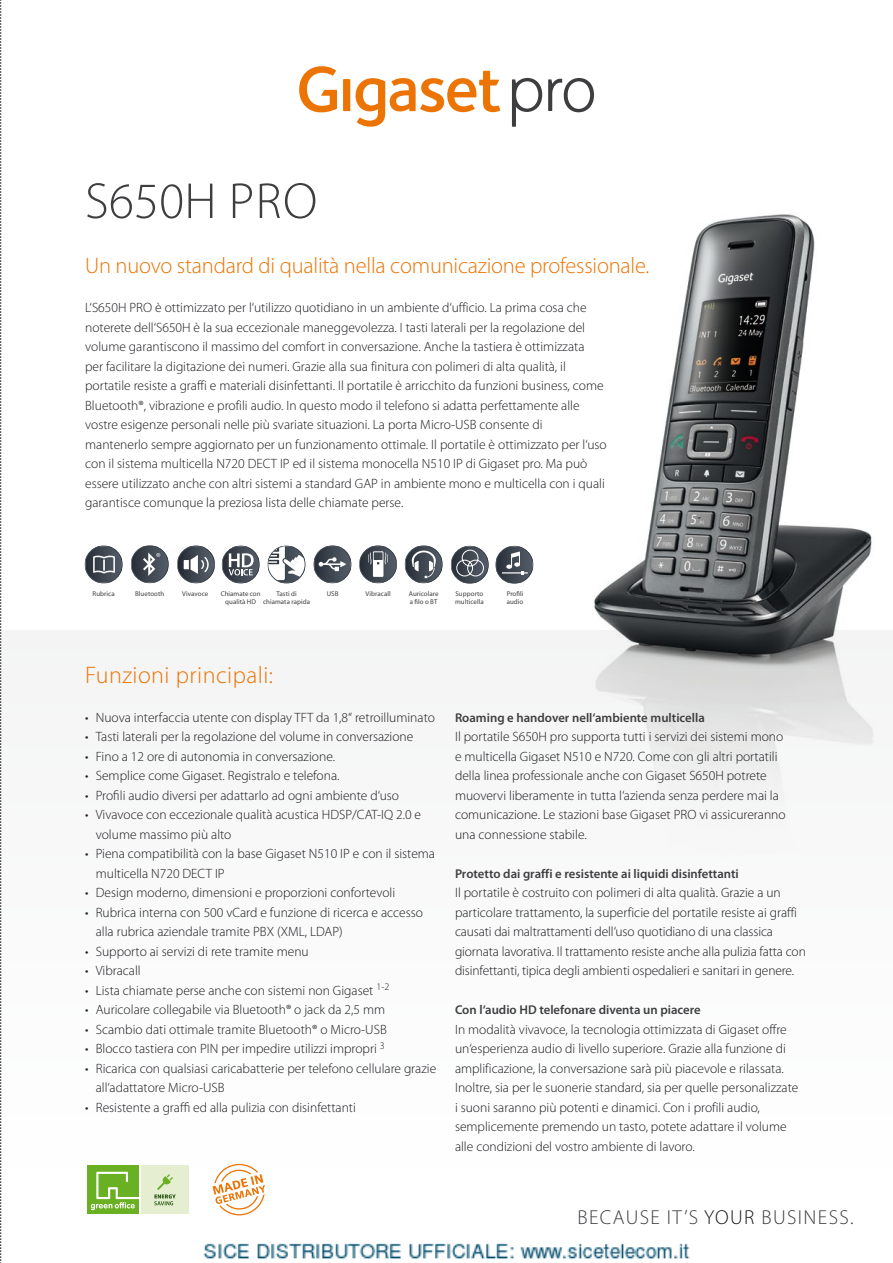
<style>
.page{position:relative;width:893px;height:1263px;background:#fff}
.page>*{position:absolute;margin:0;border:0;box-sizing:border-box;transform-origin:0 0}
.t1{font:300 51px "Myriad Pro";letter-spacing:.005em;color:#3e3d40}
.t2{font:300 24px "Myriad Pro";letter-spacing:.02em;color:#ec7405}
.t3{font:300 22.5px "Myriad Pro";letter-spacing:-.01em;color:#ec7405}
.t4{font:300 20.25px "Myriad Pro";letter-spacing:.07em;color:#3e3d40}
.t5{font:300 13.5px/19.5px "Myriad Pro";color:#1a171c}
.t6{font:600 12.75px "Myriad Pro";color:#3e3d40}
.t7{font:6.9px/7.6px "Myriad Pro";letter-spacing:.005em;color:#3e3d40}
.s1{color:#1a171c}
</style>
<div class="page">
<div style="left:0;top:630px;width:893px;height:633px;background:#fbfbfb"></div>
<svg style="left:512px;top:78px;width:30px;height:49px"></svg>
<svg style="left:548px;top:78px;width:46px;height:34px"></svg>
<svg style="left:299px;top:66px;width:201px;height:61px"></svg>
<img style="left:594px;top:214px;width:280px;height:574px">
<img style="left:595px;top:215px;width:277px;height:441px">
<svg style="left:212px;top:1164px;width:53px;height:51px"></svg>
<div style="left:85px;top:1163px;width:106px;height:53px;background:#fff"></div>
<div style="left:141px;top:1165px;width:48px;height:49px;background:#e5eed1"></div>
<svg style="left:154px;top:1174px;width:22px;height:31px"></svg>
<div style="left:87px;top:1165px;width:52px;height:49px;background:#6ab023"></div>
<svg style="left:91px;top:1172px;width:48px;height:38px"></svg>
<svg style="left:451px;top:546px;width:38px;height:38px"></svg>
<svg style="left:495px;top:546px;width:38px;height:38px"></svg>
<svg style="left:314px;top:545px;width:37px;height:38px"></svg>
<svg style="left:177px;top:545px;width:38px;height:38px"></svg>
<svg style="left:131px;top:545px;width:38px;height:38px"></svg>
<svg style="left:85px;top:545px;width:38px;height:38px"></svg>
<svg style="left:359px;top:545px;width:38px;height:38px"></svg>
<svg style="left:268px;top:546px;width:37px;height:37px"></svg>
<svg style="left:222px;top:546px;width:38px;height:37px"></svg>
<svg style="left:405px;top:545px;width:38px;height:38px"></svg>
<svg style="left:0;top:0;width:1px;height:1263px"></svg>
<img style="left:203px;top:1243px;width:487px;height:16px">
<h1 class="t1" style="left:85px;top:170px;width:234px">S650H pro</h1>
<h3 class="t3" style="left:85px;top:252px;width:566px">Un nuovo standard di qualità nella comunicazione professionale.</h3>
<p class="t5" style="left:85px;top:298px;width:523px">L‘S650H PRO è ottimizzato per l‘utilizzo quotidiano in un ambiente d‘ufficio. La prima cosa che noterete dell‘S650H è la sua eccezionale maneggevolezza. I tasti laterali per la regolazione del volume garantiscono il massimo del comfort in conversazione. Anche la tastiera è ottimizzata<br>per facilitare la digitazione dei numeri. Grazie alla sua finitura con polimeri di alta qualità, il portatile resiste a graffi e materiali disinfettanti. Il portatile è arricchito da funzioni business, come Bluetooth®, vibrazione e profili audio. In questo modo il telefono si adatta perfettamente alle vostre esigenze personali nelle più svariate situazioni. La porta Micro-USB consente di mantenerlo sempre aggiornato per un funzionamento ottimale. Il portatile è ottimizzato per l‘uso con il sistema multicella N720 DECT IP ed il sistema monocella N510 IP di Gigaset pro. Ma può essere utilizzato anche con altri sistemi a standard GAP in ambiente mono e multicella con i quali garantisce comunque la preziosa lista delle chiamate perse.</p>
<p class="t7" style="left:93px;top:590px;width:24px">Rubrica</p>
<p class="t7" style="left:135px;top:590px;width:31px">Bluetooth</p>
<p class="t7" style="left:182px;top:590px;width:28px">Vivavoce</p>
<p class="t7" style="left:276px;top:590px;width:22px">Tasti di</p>
<p class="t7" style="left:327px;top:590px;width:13px">USB</p>
<p class="t7" style="left:365px;top:590px;width:27px">Vibracall</p>
<p class="t7" style="left:263px;top:597px;width:48px">chiamata rapida</p>
<p class="t7" style="left:221px;top:590px;width:41px;text-align:center">Chiamate con qualità HD</p>
<p class="t7" style="left:409px;top:590px;width:31px">Auricolare a filo o BT</p>
<p class="t7" style="left:455px;top:590px;width:30px">Supporto multicella</p>
<p class="t7" style="left:507px;top:590px;width:18px">Profili audio</p>
<h2 class="t2" style="left:85px;top:660px;width:189px">Funzioni principali:</h2>
<p class="t5" style="left:85px;top:707px;width:351px">• Nuova interfaccia utente con display TFT da 1,8“ retroilluminato</p>
<p class="t5" style="left:85px;top:727px;width:330px">• Tasti laterali per la regolazione del volume in conversazione</p>
<p class="t5" style="left:85px;top:746px;width:251px">• Fino a 12 ore di autonomia in conversazione.</p>
<p class="t5" style="left:85px;top:766px;width:256px">• Semplice come Gigaset. Registralo e telefona.</p>
<p class="t5" style="left:85px;top:785px;width:315px">• Profili audio diversi per adattarlo ad ogni ambiente d‘uso</p>
<p class="t5" style="left:96px;top:805px;width:327px;text-indent:-11px">• Vivavoce con eccezionale qualità acustica HDSP/CAT-IQ 2.0 e volume massimo più alto</p>
<p class="t5" style="left:96px;top:844px;width:341px;text-indent:-11px">• Piena compatibilità con la base Gigaset N510 IP e con il sistema multicella N720 DECT IP</p>
<p class="t5" style="left:85px;top:883px;width:312px">• Design moderno, dimensioni e proporzioni confortevoli</p>
<p class="t5" style="left:96px;top:902px;width:329px;text-indent:-11px">• Rubrica interna con 500 vCard e funzione di ricerca e accesso alla rubrica aziendale tramite PBX (XML, LDAP)</p>
<p class="t5" style="left:85px;top:941px;width:225px">• Supporto ai servizi di rete tramite menu</p>
<p class="t5" style="left:85px;top:961px;width:57px">• Vibracall</p>
<p class="t5" style="left:85px;top:980px;width:306px">• Lista chiamate perse anche con sistemi non Gigaset <sup>1-2</sup></p>
<p class="t5" style="left:85px;top:1000px;width:301px">• Auricolare collegabile via Bluetooth® o jack da 2,5 mm</p>
<p class="t5" style="left:85px;top:1019px;width:303px">• Scambio dati ottimale tramite Bluetooth® o Micro-USB</p>
<p class="t5" style="left:85px;top:1039px;width:301px">• Blocco tastiera con PIN per impedire utilizzi impropri <sup>3</sup></p>
<p class="t5" style="left:96px;top:1058px;width:342px;text-indent:-11px">• Ricarica con qualsiasi caricabatterie per telefono cellulare grazie all‘adattatore Micro-USB</p>
<p class="t5" style="left:85px;top:1097px;width:272px">• Resistente a graffi ed alla pulizia con disinfettanti</p>
<p class="t6" style="left:455px;top:709px;width:251px">Roaming e handover nell‘ambiente multicella</p>
<p class="t5" style="left:455px;top:727px;width:332px">Il portatile S650H pro supporta tutti i servizi dei sistemi mono e multicella Gigaset N510 e N720. Come con gli altri portatili della linea professionale anche con Gigaset S650H potrete muovervi liberamente in tutta l‘azienda senza perdere mai la comunicazione. Le stazioni base Gigaset PRO vi assicureranno una connessione stabile.</p>
<p class="t6" style="left:455px;top:865px;width:285px">Protetto dai graffi e resistente ai liquidi disinfettanti</p>
<p class="t5" style="left:455px;top:883px;width:352px">Il portatile è costruito con polimeri di alta qualità. Grazie a un particolare trattamento, la superficie del portatile resiste ai graffi causati dai maltrattamenti dell‘uso quotidiano di una classica giornata lavorativa. Il trattamento resiste anche alla pulizia fatta con disinfettanti, tipica degli ambienti ospedalieri e sanitari in genere.</p>
<p class="t6" style="left:455px;top:1002px;width:247px">Con l‘audio HD telefonare diventa un piacere</p>
<p class="t5" style="left:455px;top:1019px;width:345px">In modalità vivavoce, la tecnologia ottimizzata di Gigaset offre un‘esperienza audio di livello superiore. Grazie alla funzione di amplificazione, la conversazione sarà più piacevole e rilassata.<br>Inoltre, sia per le suonerie standard, sia per quelle personalizzate i suoni saranno più potenti e dinamici. Con i profili audio, semplicemente premendo un tasto, potete adattare il volume alle condizioni del vostro ambiente di lavoro.</p>
<h3 class="t4" style="left:577px;top:1204px;width:36px">Becaus</h3>
<h3 class="t4" style="left:651px;top:1204px;width:123px">e it’s <span class="s1">your</span>busin</h3>
<h3 class="t4" style="left:818px;top:1204px;width:37px">ess.</h3>
</div>
